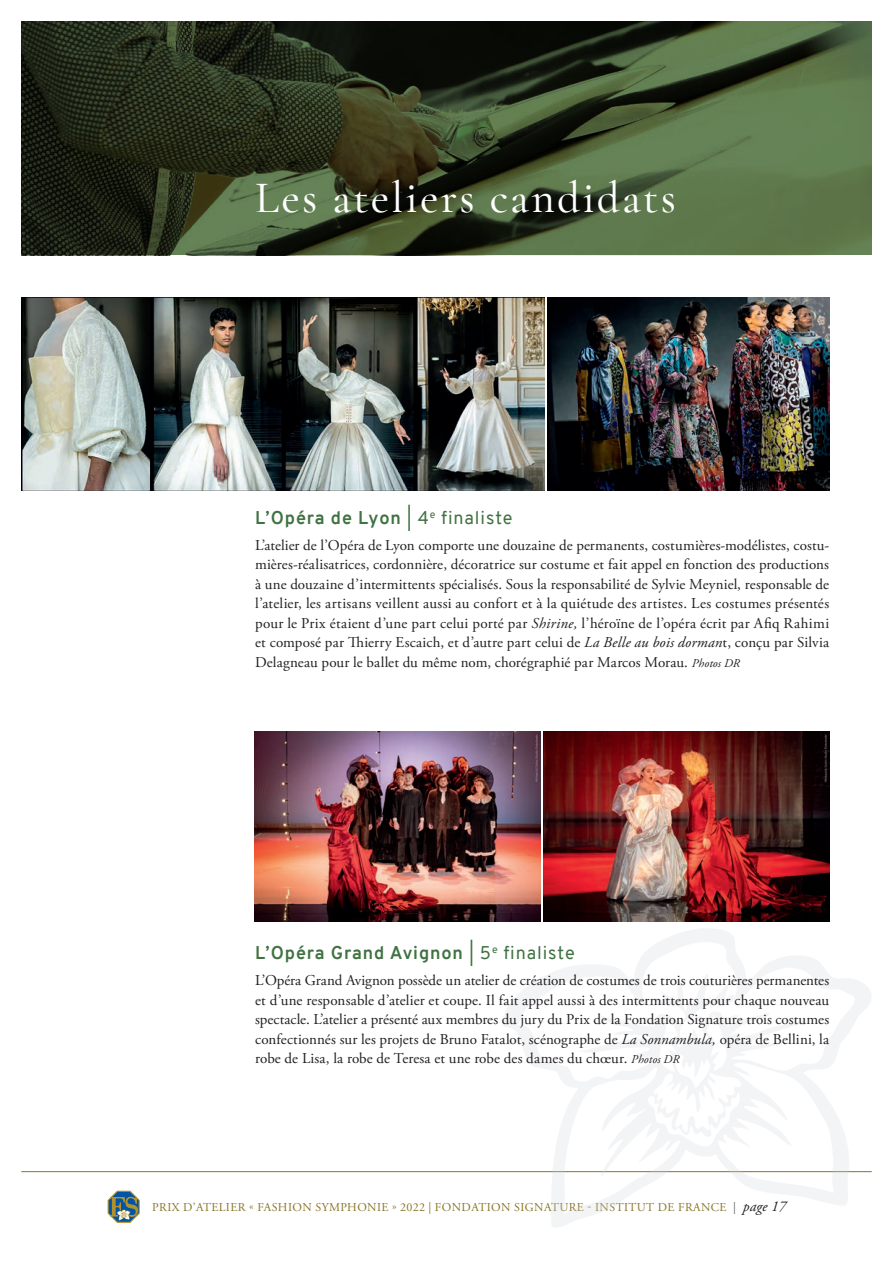
<style>
.page{position:relative;width:893px;height:1263px;background:#fff}
.page>*{position:absolute;margin:0;border:0;box-sizing:border-box;transform-origin:0 0}
.t1{font:500 45px "Cormorant Garamond";letter-spacing:.05em;color:#fff}
.Noms_Jury{font:700 18px "Overpass";letter-spacing:.05em;color:#407242}
.t2{font:15px/19.5px "Adobe Garamond Pro";letter-spacing:.01em;color:#231f20;text-align:justify}
.t3{font:12px "Adobe Garamond Pro";letter-spacing:.035em;color:#887426}
.s1{font-weight:400}
.s2{font-style:italic}
.s3{font-style:italic;font-size:12px}
.s4{color:#636366}
.s5{font-style:italic;font-size:15px;color:#231f20}
</style>
<div class="page">
<hr style="left:21px;top:1171px;width:851px;height:1px;background:#887426">
<svg style="left:108px;top:1191px;width:32px;height:32px"></svg>
<img style="left:21px;top:21px;width:851px;height:234px">
<img style="left:496px;top:929px;width:376px;height:298px">
<img style="left:254px;top:731px;width:286px;height:191px">
<img style="left:543px;top:731px;width:286px;height:191px">
<img style="left:21px;top:298px;width:523px;height:192px">
<img style="left:547px;top:298px;width:282px;height:192px">
<p class="t1" style="left:255px;top:170px;width:422px">Les ateliers candidats</p>
<p class="Noms_Jury" style="left:255px;top:505px;width:259px">L’Opéra de Lyon <span class="s1">| 4</span><sup>e</sup> <span class="s1">finaliste</span></p>
<p class="t2" style="left:255px;top:536px;width:576px">L’atelier de l’Opéra de Lyon comporte une douzaine de permanents, costumières-modélistes, costu&shy;mières-réalisatrices, cordonnière, décoratrice sur costume et fait appel en fonction des productions à une douzaine d’intermittents spécialisés. Sous la responsabilité de Sylvie Meyniel, responsable de l’atelier, les artisans veillent aussi au confort et à la quiétude des artistes. Les costumes présentés pour le Prix étaient d’une part celui porté par <span class="s2">Shirine,</span> l’héroïne de l’opéra écrit par Afiq Rahimi et composé par Thierry Escaich, et d’autre part celui de <span class="s2">La Belle au bois dorman</span>t, conçu par Silvia Delagneau pour le ballet du même nom, chorégraphié par Marcos Morau. <span class="s3">Photos DR</span></p>
<p class="Noms_Jury" style="left:255px;top:940px;width:321px">L’Opéra Grand Avignon <span class="s1">| 5</span><sup>e</sup> <span class="s1">finaliste</span></p>
<p class="t2" style="left:255px;top:971px;width:576px">L’Opéra Grand Avignon possède un atelier de création de costumes de trois couturières permanentes et d’une responsable d’atelier et coupe. Il fait appel aussi à des intermittents pour chaque nouveau spectacle. L’atelier a présenté aux membres du jury du Prix de la Fondation Signature trois costumes confectionnés sur les projets de Bruno Fatalot, scénographe de <span class="s2">La Sonnambula,</span> opéra de Bellini, la robe de Lisa, la robe de Teresa et une robe des dames du chœur. <span class="s3">Photos DR</span></p>
<p class="t3" style="left:152px;top:1200px;width:636px">PRIX D’ATELIER « FASHION SYMPHONIE » 2022 | FONDATION SIGNATURE - INSTITUT DE FRANCE <span class="s4">|</span> <span class="s5">page 17</span></p>
</div>
